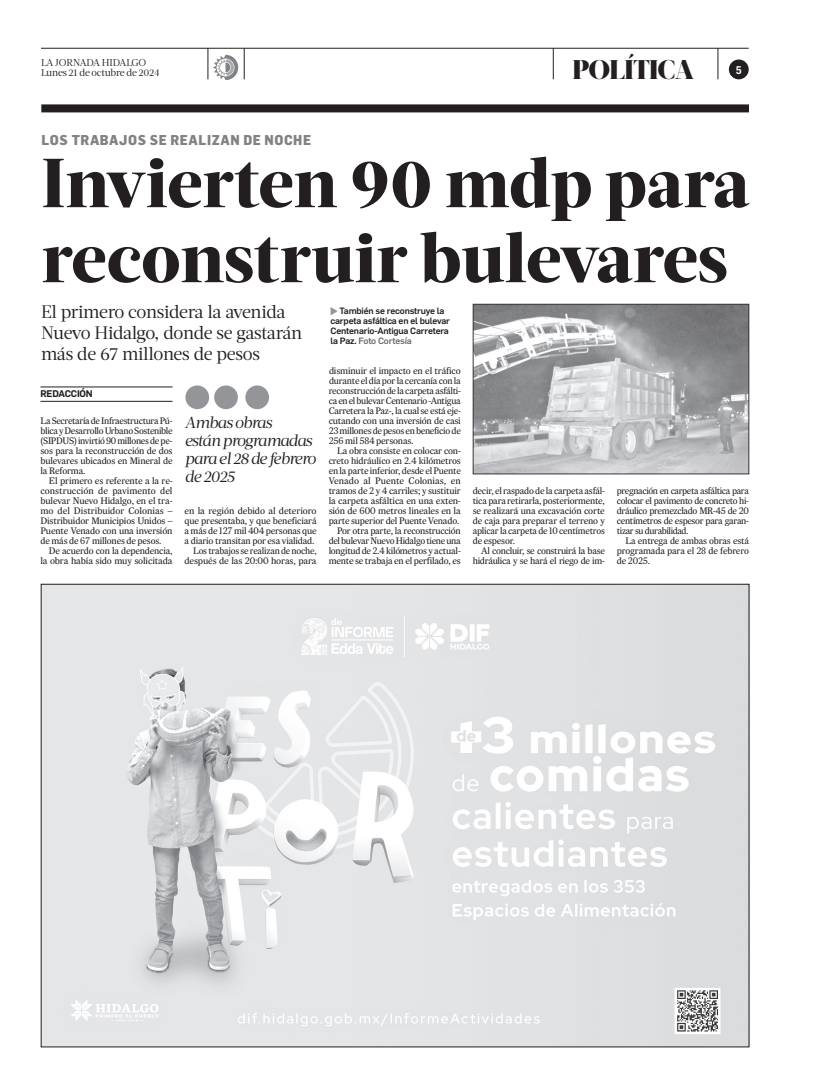
<style>
.page{position:relative;width:822px;height:1089px;background:#fff}
.page>*{position:absolute;margin:0;border:0;box-sizing:border-box;transform-origin:0 0}
.t1{font:800 69.1px/75px "Acta Headline";color:#231f20}
.t2{font:900 27px "Acta Display";letter-spacing:-.02em;color:#231f20}
.t3{font:18px/21px "Acta Deck";letter-spacing:-.02em;color:#231f20}
.t4{font:italic 16px/18px "Acta Deck";letter-spacing:-.05em;color:#231f20}
.t5{font:800 14px "Flama Semicondensed";letter-spacing:.04em;color:#808285}
.t6{font:600 11px "Flama Semicond";color:#fff}
.t7{font:10px/10px "Acta Deck";letter-spacing:-.02em;color:#231f20}
.t8{font:9.5px/10px "Expresso Tx";letter-spacing:-.02em;color:#231f20;text-align:right}
.t9{font:9.5px "Expresso Tx";letter-spacing:-.04em;color:#231f20}
.t10{font:600 9.5px "Flama";letter-spacing:-.02em;color:#231f20}
.t11{font:500 9px/10px "Flama";letter-spacing:-.02em;color:#231f20}
.s1{color:#6c6d70}
</style>
<div class="page">
<div style="left:41px;top:104px;width:708px;height:8px;background:#231f20"></div>
<hr style="left:41px;top:48px;width:708px;height:1px;background:#231f20">
<div style="left:729px;top:60px;width:20px;height:19px;background:#231f20;border-radius:50%"></div>
<hr style="left:208px;top:48px;width:1px;height:31px;background:#231f20">
<hr style="left:244px;top:48px;width:1px;height:31px;background:#231f20">
<hr style="left:553px;top:48px;width:1px;height:31px;background:#231f20">
<hr style="left:718px;top:48px;width:1px;height:31px;background:#231f20">
<svg style="left:213px;top:55px;width:25px;height:25px"></svg>
<img style="left:43px;top:586px;width:704px;height:459px">
<hr style="left:40px;top:387px;width:133px;height:1px;background:#231f20">
<hr style="left:40px;top:401px;width:133px;height:1px;background:#231f20">
<img style="left:475px;top:306px;width:272px;height:166px">
<div style="left:473px;top:304px;width:276px;height:170px;border:1px solid #231f20"></div>
<div style="left:185px;top:385px;width:24px;height:24px;background:#939598;border-radius:50%"></div>
<div style="left:214px;top:385px;width:24px;height:24px;background:#939598;border-radius:50%"></div>
<div style="left:245px;top:385px;width:24px;height:24px;background:#939598;border-radius:50%"></div>
<svg style="left:331px;top:307px;width:7px;height:8px"></svg>
<p class="t7" style="left:41px;top:58px;width:120px">LA JORNADA HIDALGO<br>Lunes 21 de octubre de 2024</p>
<p class="t2" style="left:572px;top:53px;width:123px">POLÍTICA</p>
<p class="t6" style="left:736px;top:62px;width:7px">5</p>
<p class="t5" style="left:42px;top:131px;width:271px">LOS TRABAJOS SE REALIZAN DE NOCHE</p>
<p class="t1" style="left:42px;top:146px;width:710px">Invierten 90 mdp para reconstruir bulevares</p>
<p class="t3" style="left:41px;top:301px;width:263px">El primero considera la avenida<br>Nuevo Hidalgo, donde se gastarán más de 67 millones de pesos</p>
<p class="t11" style="left:331px;top:305px;width:121px;text-indent:9px">También se reconstruye la carpeta asfáltica en el bulevar<br>Centenario-Antigua Carretera la Paz. <span class="s1">Foto Cortesía</span></p>
<p class="t10" style="left:40px;top:387px;width:54px">REDACCIÓN</p>
<p class="t8" style="left:40px;top:416px;width:134px">La Secretaría de Infraestructura Pú-</p>
<p class="t8" style="left:40px;top:426px;width:134px">blica y Desarrollo Urbano Sostenible</p>
<p class="t8" style="left:40px;top:436px;width:134px">(SIPDUS) invirtió 90 millones de pe-</p>
<p class="t8" style="left:40px;top:446px;width:134px">sos para la reconstrucción de dos</p>
<p class="t8" style="left:40px;top:456px;width:134px">bulevares ubicados en Mineral de</p>
<p class="t8" style="left:40px;top:466px;width:47px">la Reforma.</p>
<p class="t8" style="left:49px;top:476px;width:125px">El primero es referente a la re-</p>
<p class="t8" style="left:40px;top:486px;width:134px">construcción de pavimento del</p>
<p class="t8" style="left:40px;top:496px;width:134px">bulevar Nuevo Hidalgo, en el tra-</p>
<p class="t8" style="left:40px;top:506px;width:134px">mo del Distribuidor Colonias –</p>
<p class="t8" style="left:40px;top:516px;width:134px">Distribuidor Municipios Unidos –</p>
<p class="t8" style="left:40px;top:526px;width:134px">Puente Venado con una inversión</p>
<p class="t8" style="left:40px;top:536px;width:123px">de más de 67 millones de pesos.</p>
<p class="t8" style="left:49px;top:546px;width:125px">De acuerdo con la dependencia,</p>
<p class="t8" style="left:40px;top:556px;width:134px">la obra había sido muy solicitada</p>
<p class="t4" style="left:185px;top:414px;width:133px">Ambas obras<br>están programadas para el 28 de febrero de 2025</p>
<p class="t8" style="left:185px;top:506px;width:134px">en la región debido al deterioro que presentaba, y que beneficiará a más de 127 mil 404 personas que a diario transitan por esa vialidad.<br>Los trabajos se realizan de noche, después de las 20:00 horas, para</p>
<p class="t8" style="left:329px;top:366px;width:133px">disminuir el impacto en el tráfico</p>
<p class="t8" style="left:329px;top:376px;width:133px">durante el día por la cercanía con la</p>
<p class="t8" style="left:329px;top:386px;width:134px">reconstrucción de la carpeta asfálti-</p>
<p class="t8" style="left:329px;top:396px;width:134px">ca en el bulevar Centenario -Antigua</p>
<p class="t8" style="left:329px;top:406px;width:134px">Carretera la Paz-, la cual se está eje-</p>
<p class="t8" style="left:329px;top:416px;width:134px">cutando con una inversión de casi</p>
<p class="t8" style="left:329px;top:426px;width:134px">23 millones de pesos en beneficio de</p>
<p class="t8" style="left:329px;top:436px;width:86px">256 mil 584 personas.</p>
<p class="t8" style="left:337px;top:446px;width:125px">La obra consiste en colocar con-</p>
<p class="t8" style="left:329px;top:456px;width:134px">creto hidráulico en 2.4 kilómetros</p>
<p class="t8" style="left:329px;top:466px;width:134px">en la parte inferior, desde el Puente</p>
<p class="t8" style="left:329px;top:476px;width:134px">Venado al Puente Colonias, en</p>
<p class="t8" style="left:329px;top:486px;width:134px">tramos de 2 y 4 carriles; y sustituir</p>
<p class="t8" style="left:329px;top:496px;width:134px">la carpeta asfáltica en una exten-</p>
<p class="t8" style="left:329px;top:506px;width:134px">sión de 600 metros lineales en la</p>
<p class="t8" style="left:329px;top:516px;width:132px">parte superior del Puente Venado.</p>
<p class="t8" style="left:337px;top:526px;width:125px">Por otra parte, la reconstrucción</p>
<p class="t8" style="left:329px;top:536px;width:134px">del bulevar Nuevo Hidalgo tiene una</p>
<p class="t8" style="left:329px;top:546px;width:134px">longitud de 2.4 kilómetros y actual-</p>
<p class="t8" style="left:329px;top:556px;width:134px">mente se trabaja en el perfilado, es</p>
<p class="t8" style="left:473px;top:486px;width:134px">decir, el raspado de la carpeta asfál-</p>
<p class="t8" style="left:473px;top:496px;width:134px">tica para retirarla, posteriormente,</p>
<p class="t8" style="left:473px;top:506px;width:134px">se realizará una excavación corte</p>
<p class="t8" style="left:473px;top:516px;width:134px">de caja para preparar el terreno y</p>
<p class="t8" style="left:473px;top:526px;width:134px">aplicar la carpeta de 10 centímetros</p>
<p class="t8" style="left:473px;top:536px;width:44px">de espesor.</p>
<p class="t8" style="left:481px;top:546px;width:125px">Al concluir, se construirá la base</p>
<p class="t8" style="left:473px;top:556px;width:134px">hidráulica y se hará el riego de im-</p>
<p class="t9" style="left:617px;top:485px;width:134px">pregnación en carpeta asfáltica para</p>
<p class="t9" style="left:617px;top:495px;width:134px">colocar el pavimento de concreto hi-</p>
<p class="t8" style="left:617px;top:506px;width:134px">dráulico premezclado MR-45 de 20</p>
<p class="t8" style="left:617px;top:516px;width:134px">centímetros de espesor para garan-</p>
<p class="t9" style="left:617px;top:525px;width:73px">tizar su durabilidad.</p>
<p class="t8" style="left:625px;top:536px;width:125px">La entrega de ambas obras está</p>
<p class="t8" style="left:617px;top:546px;width:134px">programada para el 28 de febrero</p>
<p class="t8" style="left:617px;top:556px;width:35px">de 2025.</p>
</div>
